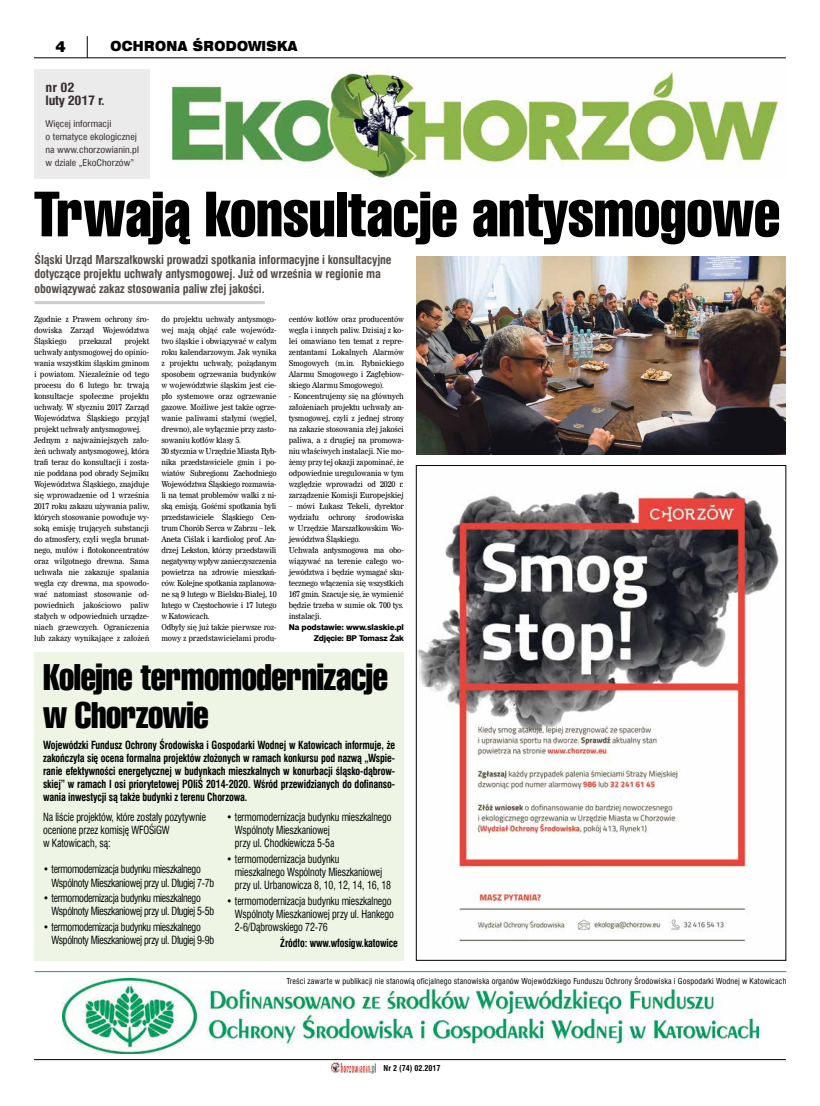
<style>
.page{position:relative;width:820px;height:1106px;background:#fff}
.page>*{position:absolute;margin:0;border:0;box-sizing:border-box;transform-origin:0 0}
.t1{font:62px "Swis 911 Cm EU";color:#000}
.t2{font:36px/38px "Swis 911 Cm EU";letter-spacing:-.01em;color:#000}
.t3{font:14px "Swis 721 Blk Ex EU";letter-spacing:.035em;color:#000;scale:.75 1}
.t4{font:14px "Swis 721 Blk 2 EU";color:#000}
.t5{font:700 12.6px/13.3px "Swis 721 Cn EU";letter-spacing:-.02em;color:#372c2d;scale:1.11 1}
.t6{font:700 12px/14.4px "Swis 721 Cn EU";letter-spacing:-.01em;color:#544d48}
.t7{font:700 11px/13px "Swis 721 Cn EU";letter-spacing:-.01em;color:#000;text-align:justify;scale:.9 1}
.t8{font:11px/13px "Swis 721 Cn EU";letter-spacing:-.01em;color:#000;scale:.9 1}
.t9{font:11px/13px "Swis 721 Cn EU";letter-spacing:-.03em;color:#000;scale:.9 1}
.t10{font:9px/13px "Swis 721 Cn EU";color:#372c2d;scale:1.11 1}
.t11{font:8px/11px "News 705 EU";letter-spacing:-.03em;color:#000;text-align:justify;scale:.9 1}
.t12{font:8px "Swis 721 Cn EU";letter-spacing:.02em;color:#000}
.t13{font:8px/11px "Swis 721 Hv EU";letter-spacing:-.02em;color:#000;text-align:right}
.t14{font:700 8px "Swis 721 Cn EU";color:#000}
</style>
<div class="page">
<svg style="left:87px;top:36px;width:1px;height:22px"></svg>
<hr style="left:34px;top:58px;width:751px;height:1px;background:#000">
<hr style="left:34px;top:1059px;width:751px;height:1px;background:#000">
<img style="left:331px;top:1062px;width:45px;height:11px">
<div style="left:34px;top:652px;width:370px;height:308px;background:#eff5e5"></div>
<img style="left:63px;top:979px;width:694px;height:74px">
<hr style="left:35px;top:971px;width:751px;height:1px;background:#0fa569">
<img style="left:171px;top:68px;width:611px;height:110px">
<div style="left:35px;top:70px;width:115px;height:109px;background:#ebebeb"></div>
<hr style="left:35px;top:301px;width:230px;height:3px;background:#cecdcd">
<img style="left:416px;top:256px;width:369px;height:198px">
<img style="left:418px;top:491px;width:361px;height:451px">
<h3 class="t4" style="left:55px;top:37px;width:12px">4</h3>
<h3 class="t3" style="left:110px;top:38px;width:251px">OCHRONA ŚRODOWISKA</h3>
<h3 class="t5" style="left:46px;top:81px;width:55px">nr 02<br>luty 2017 r.</h3>
<p class="t10" style="left:46px;top:117px;width:86px">Więcej informacji<br>o tematyce ekologicznej na www.chorzowianin.pl w dziale „EkoChorzów”</p>
<h1 class="t1" style="left:34px;top:178px;width:747px">Trwają konsultacje antysmogowe</h1>
<h3 class="t6" style="left:35px;top:253px;width:358px">Śląski Urząd Marszałkowski prowadzi spotkania informacyjne i konsultacyjne dotyczące projektu uchwały antysmogowej. Już od września w regionie ma obowiązywać zakaz stosowania paliw złej jakości.</h3>
<p class="t11" style="left:34px;top:314px;width:129px">Zgodnie z Prawem ochrony śro&shy;dowiska Zarząd Województwa Śląskiego</p>
<p class="t11" style="left:34px;top:336px;width:130px;text-align:left;text-indent:90px">projekt uchwały antysmogowej do opinio&shy;wania wszystkim śląskim gminom i powiatom. Niezależnie od tego procesu do 6 lutego br. trwają konsultacje społeczne projektu uchwały. W styczniu 2017 Zarząd<br>Województwa Śląskiego przyjął projekt uchwały antysmogowej.<br>Jednym z najważniejszych zało&shy;żeń uchwały antysmogowej, która trafi teraz do konsultacji i zosta&shy;nie poddana pod obrady Sejmiku<br>Województwa Śląskiego, znajduje się wprowadzenie od 1 września<br>2017 roku zakazu używania paliw, których stosowanie powoduje wy&shy;soką emisję trujących substancji do atmosfery, czyli węgla brunat&shy;nego, mułów i flotokoncentratów oraz wilgotnego drewna. Sama uchwała nie zakazuje spalania węgla czy drewna, ma spowodo&shy;wać natomiast stosowanie od&shy;powiednich jakościowo paliw stałych w odpowiednich urządze&shy;niach grzewczych. Ograniczenia lub zakazy wynikające z założeń</p>
<p class="t11" style="left:79px;top:336px;width:38px">przekazał</p>
<p class="t11" style="left:161px;top:314px;width:130px;text-align:left">do projektu uchwały antysmogo&shy;wej mają objąć całe wojewódz&shy;two śląskie i obwiązywać w całym roku kalendarzowym. Jak wynika z projektu uchwały, pożądanym sposobem ogrzewania budynków w województwie śląskim jest cie&shy;pło systemowe oraz ogrzewanie gazowe. Możliwe jest także ogrze&shy;wanie paliwami stałymi (węgiel, drewno), ale wyłącznie przy zasto&shy;sowaniu kotłów klasy 5.<br>30 stycznia w Urzędzie Miasta Ryb&shy;nika przedstawiciele gmin i po&shy;wiatów Subregionu Zachodniego<br>Województwa Śląskiego rozmawia&shy;li na temat problemów walki z ni&shy;ską emisją. Gośćmi spotkania byli przedstawiciele Śląskiego Cen&shy;trum Chorób Serca w Zabrzu – lek.<br>Aneta Ciślak i kardiolog prof. An&shy;drzej Lekston, którzy przedstawili negatywny wpływ zanieczyszczenia powietrza na zdrowie mieszkań&shy;ców. Kolejne spotkania zaplanowa&shy;ne są 9 lutego w Bielsku-Białej, 10 lutego w Częstochowie i 17 lutego w Katowicach.<br>Odbyły się już także pierwsze roz&shy;mowy z przedstawicielami produ-</p>
<p class="t11" style="left:288px;top:314px;width:129px">centów kotłów oraz producentów węgla i innych paliw. Dzisiaj z ko&shy;lei omawiano ten temat z repre&shy;zentantami Lokalnych Alarmów Smogowych (m.in. Rybnickiego Alarmu Smogowego i Zagłębiow&shy;skiego Alarmu Smogowego).</p>
<p class="t11" style="left:288px;top:391px;width:129px">- Koncentrujemy się na głównych założeniach projektu uchwały an&shy;tysmogowej, czyli z jednej strony na zakazie stosowania złej jakości paliwa, a z drugiej na promowa&shy;niu właściwych instalacji. Nie mo&shy;żemy przy tej okazji zapominać, że odpowiednie uregulowania w tym względzie wprowadzi od 2020 r. zarządzenie Komisji Europejskiej</p>
<p class="t11" style="left:288px;top:501px;width:130px;text-align:left">– mówi Łukasz Tekeli, dyrektor wydziału ochrony środowiska w Urzędzie Marszałkowskim Wo&shy;jewództwa Śląskiego.<br>Uchwała antysmogowa ma obo&shy;wiązywać na terenie całego wo&shy;jewództwa i będzie wymagać sku&shy;tecznego włączenia się wszystkich<br>167 gmin. Szacuje się, że wymienić będzie trzeba w sumie ok. 700 tys. instalacji.</p>
<p class="t13" style="left:289px;top:622px;width:116px">Na podstawie: www.slaskie.pl<br>Zdjęcie: BP Tomasz Żak</p>
<h2 class="t2" style="left:43px;top:658px;width:346px">Kolejne termomodernizacje w Chorzowie</h2>
<p class="t7" style="left:43px;top:739px;width:392px">Wojewódzki Fundusz Ochrony Środowiska i Gospodarki Wodnej w Katowicach informuje, że zakończyła się ocena formalna projektów złożonych w ramach konkursu pod nazwą „Wspie&shy;ranie efektywności energetycznej w budynkach mieszkalnych w konurbacji śląsko-dąbrow&shy;skiej” w ramach I osi priorytetowej POIiŚ 2014-2020. Wśród przewidzianych do dofinanso&shy;wania inwestycji są także budynki z terenu Chorzowa.</p>
<h3 class="t8" style="left:43px;top:811px;width:183px">Na liście projektów, które zostały pozytywnie ocenione przez komisję WFOŚiGW<br>w Katowicach, są:</h3>
<h3 class="t9" style="left:51px;top:863px;width:182px;text-indent:-9px">• termomodernizacja budynku mieszkalnego<br>Wspólnoty Mieszkaniowej przy ul. Długiej 7-7b</h3>
<h3 class="t9" style="left:51px;top:891px;width:182px;text-indent:-9px">• termomodernizacja budynku mieszkalnego<br>Wspólnoty Mieszkaniowej przy ul. Długiej 5-5b</h3>
<h3 class="t9" style="left:51px;top:920px;width:182px;text-indent:-9px">• termomodernizacja budynku mieszkalnego<br>Wspólnoty Mieszkaniowej przy ul. Długiej 9-9b</h3>
<h3 class="t8" style="left:235px;top:811px;width:175px;text-indent:-9px">• termomodernizacja budynku mieszkalnego<br>Wspólnoty Mieszkaniowej<br>przy ul. Chodkiewicza 5-5a</h3>
<h3 class="t8" style="left:235px;top:852px;width:175px;text-indent:-9px">• termomodernizacja budynku mieszkalnego Wspólnoty Mieszkaniowej przy ul. Urbanowicza 8, 10, 12, 14, 16, 18</h3>
<h3 class="t8" style="left:235px;top:894px;width:178px;text-indent:-9px">• termomodernizacja budynku mieszkalnego<br>Wspólnoty Mieszkaniowej przy ul. Hankego<br>2-6/Dąbrowskiego 72-76</h3>
<h3 class="t7" style="left:280px;top:937px;width:132px">Źródło: www.wfosigw.katowice</h3>
<p class="t12" style="left:286px;top:976px;width:501px">Treści zawarte w publikacji nie stanowią oficjalnego stanowiska organów Wojewódzkiego Funduszu Ochrony Środowiska i Gospodarki Wodnej w Katowicach</p>
<p class="t14" style="left:383px;top:1063px;width:58px">Nr 2 (74) 02.2017</p>
</div>
